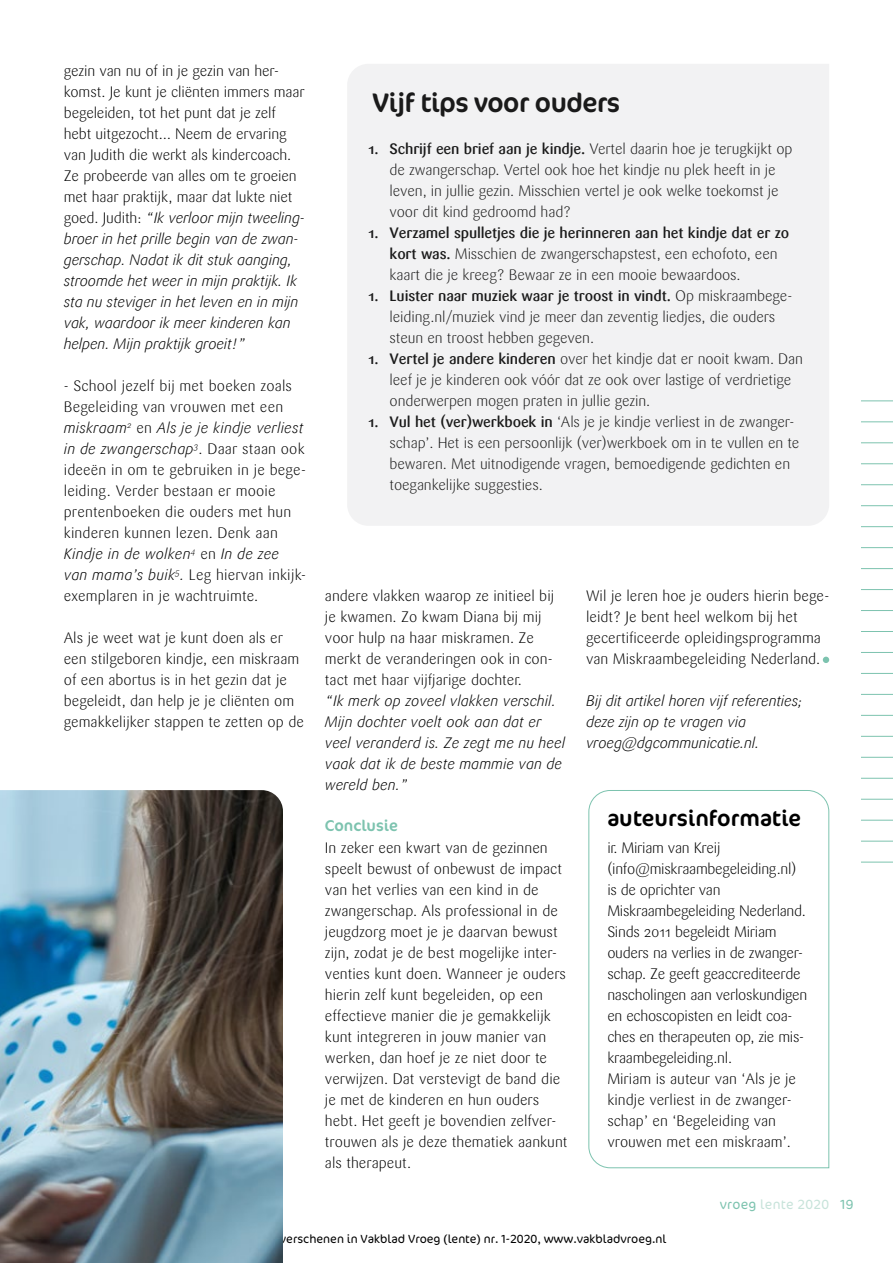
<style>
.page{position:relative;width:893px;height:1263px;background:#fff}
.page>*{position:absolute;margin:0;border:0;box-sizing:border-box;transform-origin:0 0}
.t1{font:27px "Cocon";letter-spacing:-.02em;color:#000}
.t2{font:22.5px "Cocon";color:#000}
.t3{font:15.75px "Cocon";color:#7dc3af}
.t4{font:300 15px/21px "Sari";color:#000}
.t5{font:300 15px/21px "Sari";letter-spacing:-.02em;color:#000}
.t6{font:italic 300 15px/21px "Sari";color:#000}
.t7{font:300 13.5px "Cocon";letter-spacing:.02em;color:#c7e3da}
.t8{font:300 12px "Cocon";color:#000}
.s1{font-style:italic}
.s2{font-weight:500}
.s3{color:#7dc3af}
</style>
<div class="page">
<hr style="left:861px;top:400px;width:32px;height:1px;background:#7dc3af">
<hr style="left:861px;top:421px;width:32px;height:1px;background:#7dc3af">
<hr style="left:861px;top:442px;width:32px;height:1px;background:#7dc3af">
<hr style="left:861px;top:463px;width:32px;height:1px;background:#7dc3af">
<hr style="left:861px;top:484px;width:32px;height:1px;background:#7dc3af">
<hr style="left:861px;top:505px;width:32px;height:1px;background:#7dc3af">
<hr style="left:861px;top:526px;width:32px;height:1px;background:#7dc3af">
<hr style="left:861px;top:547px;width:32px;height:1px;background:#7dc3af">
<hr style="left:861px;top:568px;width:32px;height:1px;background:#7dc3af">
<hr style="left:861px;top:589px;width:32px;height:1px;background:#7dc3af">
<hr style="left:861px;top:610px;width:32px;height:1px;background:#7dc3af">
<hr style="left:861px;top:631px;width:32px;height:1px;background:#7dc3af">
<hr style="left:861px;top:652px;width:32px;height:1px;background:#7dc3af">
<hr style="left:861px;top:673px;width:32px;height:1px;background:#7dc3af">
<hr style="left:861px;top:694px;width:32px;height:1px;background:#7dc3af">
<hr style="left:861px;top:715px;width:32px;height:1px;background:#7dc3af">
<hr style="left:861px;top:736px;width:32px;height:1px;background:#7dc3af">
<hr style="left:861px;top:757px;width:32px;height:1px;background:#7dc3af">
<hr style="left:861px;top:778px;width:32px;height:1px;background:#7dc3af">
<hr style="left:861px;top:799px;width:32px;height:1px;background:#7dc3af">
<hr style="left:861px;top:820px;width:32px;height:1px;background:#7dc3af">
<hr style="left:861px;top:841px;width:32px;height:1px;background:#7dc3af">
<hr style="left:861px;top:862px;width:32px;height:1px;background:#7dc3af">
<svg style="left:823px;top:657px;width:6px;height:6px"></svg>
<div style="left:347px;top:64px;width:482px;height:462px;background:#f2f2f3"></div>
<svg style="left:588px;top:790px;width:242px;height:378px"></svg>
<img style="left:0;top:790px;width:283px;height:473px">
<p class="t4" style="left:64px;top:61px;width:242px">gezin van nu of in je gezin van her&shy;komst. Je kunt je cliënten immers maar begeleiden, tot het punt dat je zelf hebt uitgezocht… Neem de ervaring van Judith die werkt als kindercoach.<br>Ze probeerde van alles om te groeien met haar praktijk, maar dat lukte niet goed. Judith: <span class="s1">“Ik verloor mijn tweeling&shy;broer in het prille begin van de zwan&shy;gerschap. Nadat ik dit stuk aanging, stroomde het weer in mijn praktijk. Ik sta nu steviger in het leven en in mijn vak, waardoor ik meer kinderen kan helpen. Mijn praktijk groeit!”</span></p>
<p class="t4" style="left:64px;top:376px;width:244px">- School jezelf bij met boeken zoals Begeleiding van vrouwen met een <span class="s1">miskraam</span><sup>2</sup> en <span class="s1">Als je je kindje verliest in de zwangerschap</span><sup>3</sup>. Daar staan ook ideeën in om te gebruiken in je bege&shy;leiding. Verder bestaan er mooie prentenboeken die ouders met hun kinderen kunnen lezen. Denk aan <span class="s1">Kindje in de wolken</span><sup>4</sup> en <span class="s1">In de zee van mama’s buik</span><sup>5</sup><span class="s1">.</span> Leg hiervan inkijk&shy;exemplaren in je wachtruimte.</p>
<p class="t4" style="left:64px;top:628px;width:242px">Als je weet wat je kunt doen als er een stilgeboren kindje, een miskraam of een abortus is in het gezin dat je begeleidt, dan help je je cliënten om gemakkelijker stappen te zetten op de</p>
<h1 class="t1" style="left:373px;top:86px;width:249px">Vijf tips voor ouders</h1>
<p class="t4" style="left:390px;top:138px;width:404px;text-indent:-21px"><span class="s2">1. Schrijf een brief aan je kindje.</span> Vertel daarin hoe je terugkijkt op de zwangerschap. Vertel ook hoe het kindje nu plek heeft in je leven, in jullie gezin. Misschien vertel je ook welke toekomst je voor dit kind gedroomd had?</p>
<p class="t4" style="left:390px;top:222px;width:401px;text-indent:-21px"><span class="s2">1. Verzamel spulletjes die je herinneren aan het kindje dat er zo kort was.</span> Misschien de zwangerschapstest, een echofoto, een kaart die je kreeg? Bewaar ze in een mooie bewaardoos.</p>
<p class="t4" style="left:390px;top:285px;width:404px;text-indent:-21px"><span class="s2">1. Luister naar muziek waar je troost in vindt.</span> Op miskraambege&shy;leiding.nl/muziek vind je meer dan zeventig liedjes, die ouders steun en troost hebben gegeven.</p>
<p class="t4" style="left:390px;top:348px;width:415px;text-indent:-21px"><span class="s2">1. Vertel je andere kinderen</span> over het kindje dat er nooit kwam. Dan leef je je kinderen ook vóór dat ze ook over lastige of verdrietige onderwerpen mogen praten in jullie gezin.</p>
<p class="t4" style="left:390px;top:411px;width:411px;text-indent:-21px"><span class="s2">1. Vul het (ver)werkboek in</span> ‘Als je je kindje verliest in de zwanger&shy;schap’. Het is een persoonlijk (ver)werkboek om in te vullen en te bewaren. Met uitnodigende vragen, bemoedigende gedichten en toegankelijke suggesties.</p>
<p class="t4" style="left:325px;top:586px;width:231px">andere vlakken waarop ze initieel bij je kwamen. Zo kwam Diana bij mij voor hulp na haar miskramen. Ze merkt de veranderingen ook in con&shy;tact met haar vijfjarige dochter.</p>
<p class="t6" style="left:325px;top:691px;width:242px">“Ik merk op zoveel vlakken verschil.<br>Mijn dochter voelt ook aan dat er veel veranderd is. Ze zegt me nu heel vaak dat ik de beste mammie van de wereld ben.”</p>
<p class="t3" style="left:325px;top:815px;width:74px">Conclusie</p>
<p class="t4" style="left:325px;top:838px;width:244px">In zeker een kwart van de gezinnen speelt bewust of onbewust de impact van het verlies van een kind in de zwangerschap. Als professional in de jeugdzorg moet je je daarvan bewust zijn, zodat je de best mogelijke inter&shy;venties kunt doen. Wanneer je ouders hierin zelf kunt begeleiden, op een effectieve manier die je gemakkelijk kunt integreren in jouw manier van werken, dan hoef je ze niet door te verwijzen. Dat verstevigt de band die je met de kinderen en hun ouders hebt. Het geeft je bovendien zelfver&shy;trouwen als je deze thematiek aankunt als therapeut.</p>
<p class="t4" style="left:586px;top:586px;width:245px">Wil je leren hoe je ouders hierin bege&shy;leidt? Je bent heel welkom bij het gecertificeerde opleidingsprogramma van Miskraambegeleiding Nederland.</p>
<p class="t6" style="left:586px;top:691px;width:218px">Bij dit artikel horen vijf referenties; deze zijn op te vragen via vroeg@dgcommunicatie.nl.</p>
<h2 class="t2" style="left:607px;top:804px;width:195px">auteursinformatie</h2>
<p class="t5" style="left:607px;top:838px;width:202px">ir. Miriam van Kreij (info@miskraambegeleiding.nl) is de oprichter van<br>Miskraambegeleiding Nederland.<br>Sinds 2011 begeleidt Miriam ouders na verlies in de zwanger&shy;schap. Ze geeft geaccrediteerde nascholingen aan verloskundigen en echoscopisten en leidt coa&shy;ches en therapeuten op, zie mis&shy;kraambegeleiding.nl.<br>Miriam is auteur van ‘Als je je kindje verliest in de zwanger&shy;schap’ en ‘Begeleiding van vrouwen met een miskraam’.</p>
<p class="t7" style="left:720px;top:1196px;width:135px"><span class="s3">vroeg</span> lente 2020 <span class="s3">19</span></p>
<p class="t8" style="left:210px;top:1232px;width:458px">Dit artikel is verschenen in Vakblad Vroeg (lente) nr. 1-2020, www.vakbladvroeg.nl</p>
</div>
